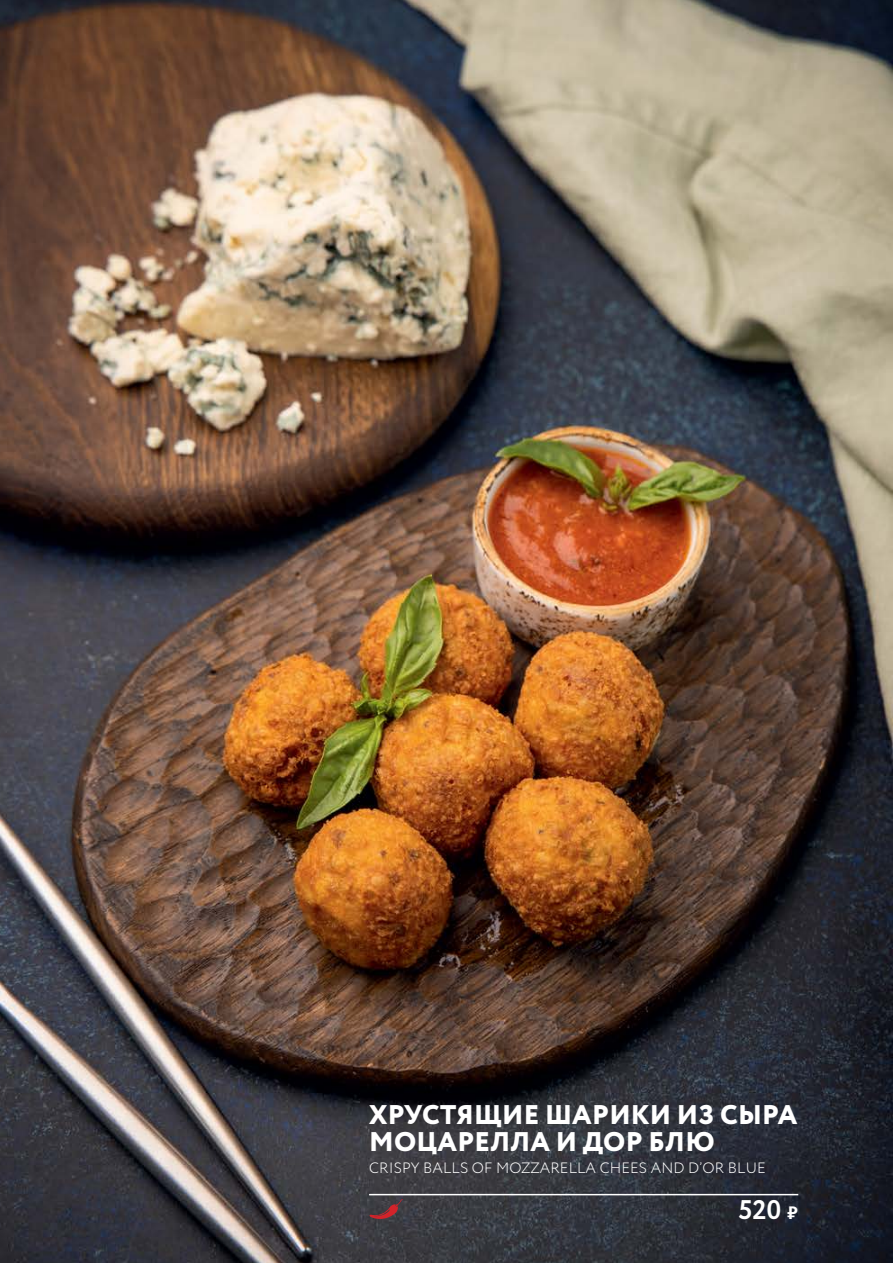
<style>
.page{position:relative;width:893px;height:1263px;background:#fff}
.page>*{position:absolute;margin:0;border:0;box-sizing:border-box;transform-origin:0 0}
.t1{font:800 27px/27px "Circe";letter-spacing:.01em;color:#fff}
.t2{font:700 27px "Circe";color:#fff}
.t3{font:300 15px "Circe";letter-spacing:.01em;color:#fff}
.s1{font-family:"PT Rouble Sans";font-weight:400;font-size:18px}
</style>
<div class="page">
<img style="left:0;top:0;width:893px;height:1263px">
<svg style="left:369px;top:1199px;width:34px;height:21px"></svg>
<hr style="left:369px;top:1194px;width:429px;height:1px;background:#fff">
<h1 class="t1" style="left:369px;top:1103px;width:430px">ХРУСТЯЩИЕ ШАРИКИ ИЗ СЫРА<br>МОЦАРЕЛЛА И ДОР БЛЮ</h1>
<p class="t3" style="left:369px;top:1158px;width:398px">CRISPY BALLS OF MOZZARELLA CHEES AND D’OR BLUE</p>
<h1 class="t2" style="left:738px;top:1192px;width:61px">520 <span class="s1">Й</span></h1>
</div>
